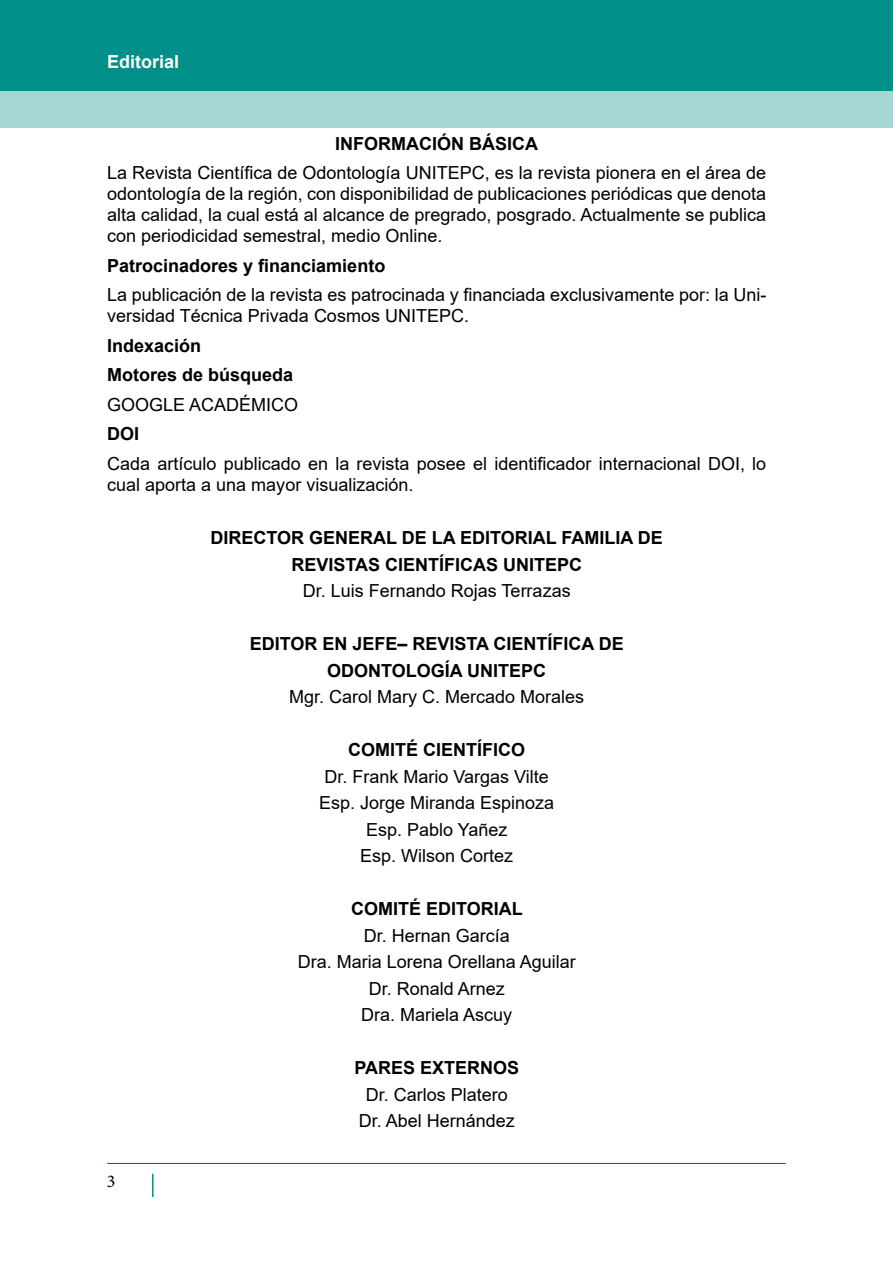
<style>
.page{position:relative;width:893px;height:1263px;background:#fff}
.page>*{position:absolute;margin:0;border:0;box-sizing:border-box;transform-origin:0 0}
.t1{font:18px/26.5px "Arial";color:#000;text-align:center}
.t2{font:700 18px/26.5px "Arial";color:#000;text-align:center}
.t3{font:700 18px "Arial";color:#fff}
.t4{font:18px "Minion Pro";color:#000}
</style>
<div class="page">
<div style="left:0;top:55px;width:893px;height:73px;background:#a6d7d5"></div>
<div style="left:0;top:0;width:893px;height:91px;background:#008f89"></div>
<hr style="left:107px;top:1163px;width:679px;height:1px;background:#60247f">
<hr style="left:152px;top:1174px;width:2px;height:23px;background:#0b8f89">
<p class="t3" style="left:107px;top:49px;width:74px">Editorial</p>
<p class="t2" style="left:335px;top:130px;width:204px">INFORMACIÓN BÁSICA</p>
<p class="t1" style="left:107px;top:162px;width:661px;line-height:21px;text-align:justify">La Revista Científica de Odontología UNITEPC, es la revista pionera en el área de odontología de la región, con disponibilidad de publicaciones periódicas que denota alta calidad, la cual está al alcance de pregrado, posgrado. Actualmente se publica con periodicidad semestral, medio Online.</p>
<p class="t2" style="left:107px;top:253px;width:280px">Patrocinadores y financiamiento</p>
<p class="t1" style="left:107px;top:284px;width:661px;line-height:21px;text-align:left">La publicación de la revista es patrocinada y financiada exclusivamente por: la Uni&shy;versidad Técnica Privada Cosmos UNITEPC.</p>
<p class="t2" style="left:107px;top:331px;width:188px;line-height:29.5px;text-align:left">Indexación<br>Motores de búsqueda</p>
<p class="t1" style="left:107px;top:391px;width:193px">GOOGLE ACADÉMICO</p>
<p class="t2" style="left:107px;top:421px;width:34px">DOI</p>
<p class="t1" style="left:107px;top:453px;width:661px;line-height:21px;text-align:left">Cada artículo publicado en la revista posee el identificador internacional DOI, lo cual aporta a una mayor visualización.</p>
<p class="t2" style="left:211px;top:525px;width:454px">DIRECTOR GENERAL DE LA EDITORIAL FAMILIA DE<br>REVISTAS CIENTÍFICAS UNITEPC</p>
<p class="t1" style="left:303px;top:577px;width:269px">Dr. Luis Fernando Rojas Terrazas</p>
<p class="t2" style="left:250px;top:631px;width:376px">EDITOR EN JEFE– REVISTA CIENTÍFICA DE<br>ODONTOLOGÍA UNITEPC</p>
<p class="t1" style="left:289px;top:683px;width:297px">Mgr. Carol Mary C. Mercado Morales</p>
<p class="t2" style="left:348px;top:737px;width:179px">COMITÉ CIENTÍFICO</p>
<p class="t1" style="left:319px;top:763px;width:237px">Dr. Frank Mario Vargas Vilte<br>Esp. Jorge Miranda Espinoza<br>Esp. Pablo Yañez<br>Esp. Wilson Cortez</p>
<p class="t2" style="left:351px;top:896px;width:173px">COMITÉ EDITORIAL</p>
<p class="t1" style="left:298px;top:922px;width:280px">Dr. Hernan García<br>Dra. Maria Lorena Orellana Aguilar<br>Dr. Ronald Arnez<br>Dra. Mariela Ascuy</p>
<p class="t2" style="left:354px;top:1055px;width:166px">PARES EXTERNOS</p>
<p class="t1" style="left:359px;top:1081px;width:158px">Dr. Carlos Platero<br>Dr. Abel Hernández</p>
<p class="t4" style="left:107px;top:1169px;width:10px">3</p>
</div>
